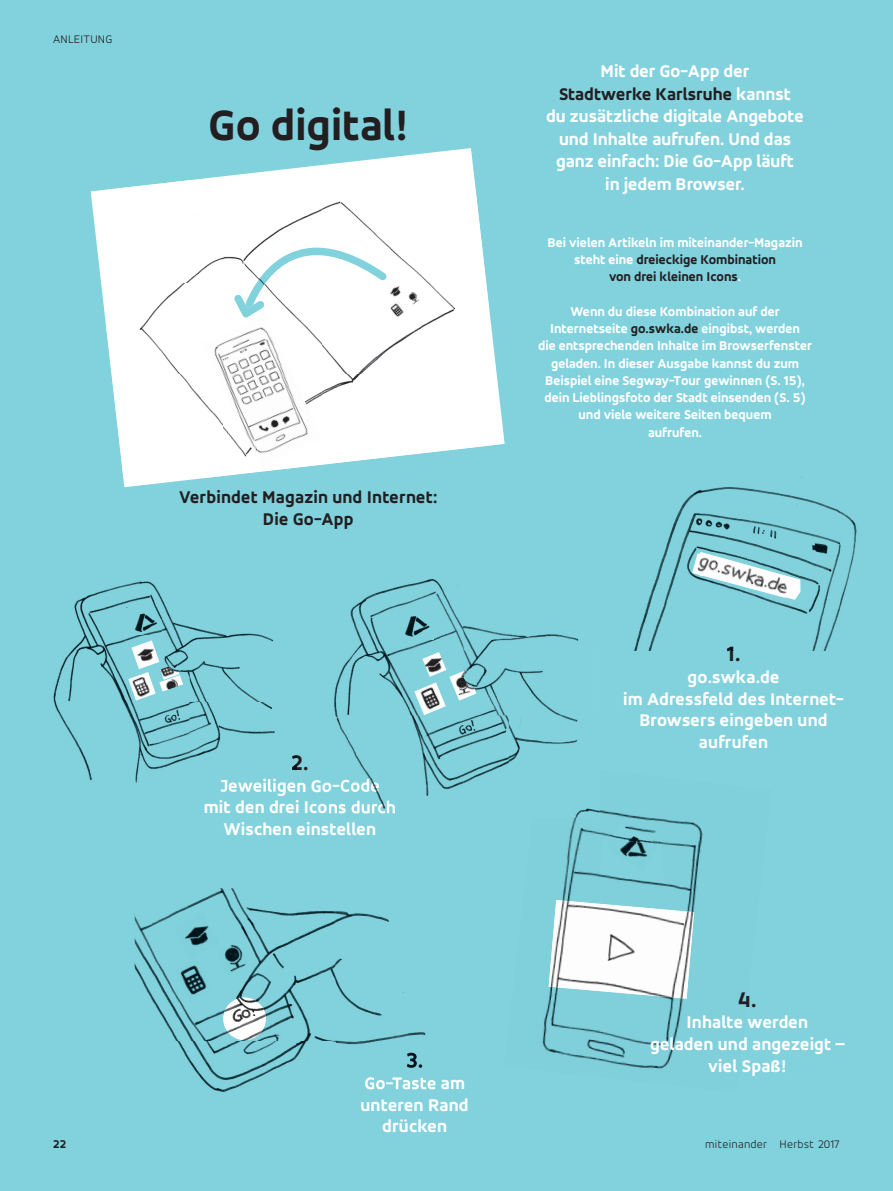
<style>
.page{position:relative;width:893px;height:1191px;background:#82d2de}
.page>*{position:absolute;margin:0;border:0;box-sizing:border-box;transform-origin:0 0}
.t1{font:700 expanded 45px "Accord Alternate";color:#231f20}
.t2{font:700 expanded 22.5px "Accord Alternate";color:#231f20}
.t3{font:700 expanded 18px/21.6px "Accord Alternate";letter-spacing:.01em;color:#fff;text-align:center}
.t4{font:700 expanded 18px/22.5px "Accord Alternate";letter-spacing:.01em;color:#231f20;text-align:center}
.t5{font:700 expanded 13.5px/17.2px "Accord Alternate";color:#fff;text-align:center}
.t6{font:300 12px "Accord Alternate";letter-spacing:.02em;color:#231f20}
.t7{font:700 expanded 12px "Accord Alternate";color:#231f20}
.s1{color:#231f20}
</style>
<div class="page">
<img style="left:634px;top:477px;width:223px;height:174px">
<svg style="left:727px;top:646px;width:12px;height:5px"></svg>
<svg style="left:695px;top:552px;width:105px;height:48px"></svg>
<img style="left:692px;top:553px;width:99px;height:45px">
<img style="left:135px;top:888px;width:300px;height:204px">
<img style="left:407px;top:1052px;width:15px;height:15px">
<img style="left:365px;top:1077px;width:71px;height:12px">
<img style="left:223px;top:997px;width:43px;height:43px;border-radius:21px">
<svg style="left:282px;top:964px;width:14px;height:11px"></svg>
<svg style="left:91px;top:148px;width:414px;height:339px"></svg>
<svg style="left:106px;top:180px;width:383px;height:298px;fill:#fff"></svg>
<img style="left:420px;top:453px;width:49px;height:11px">
<div style="left:126px;top:194px;width:294px;height:270px;background:#fff"></div>
<div style="left:420px;top:194px;width:49px;height:259px;background:#fff"></div>
<img style="left:203px;top:315px;width:119px;height:151px">
<img style="left:388px;top:302px;width:19px;height:17px">
<img style="left:387px;top:281px;width:19px;height:21px">
<img style="left:243px;top:248px;width:144px;height:69px">
<img style="left:234px;top:295px;width:31px;height:22px">
<img style="left:566px;top:810px;width:97px;height:54px">
<img style="left:663px;top:819px;width:40px;height:94px">
<img style="left:562px;top:864px;width:105px;height:36px">
<img style="left:542px;top:983px;width:9px;height:69px">
<img style="left:654px;top:998px;width:33px;height:71px">
<img style="left:551px;top:998px;width:103px;height:71px">
<img style="left:549px;top:900px;width:145px;height:98px">
<svg style="left:600px;top:822px;width:64px;height:60px"></svg>
<img style="left:619px;top:822px;width:39px;height:17px">
<img style="left:611px;top:824px;width:46px;height:15px">
<img style="left:605px;top:839px;width:53px;height:31px">
<img style="left:405px;top:290px;width:16px;height:16px">
<img style="left:53px;top:581px;width:222px;height:211px">
<img style="left:126px;top:607px;width:35px;height:27px">
<img style="left:292px;top:755px;width:5px;height:15px">
<img style="left:221px;top:778px;width:75px;height:15px">
<img style="left:160px;top:664px;width:19px;height:11px">
<img style="left:128px;top:672px;width:28px;height:28px">
<img style="left:131px;top:640px;width:28px;height:29px">
<img style="left:159px;top:675px;width:24px;height:16px">
<img style="left:167px;top:664px;width:14px;height:7px">
<img style="left:329px;top:579px;width:250px;height:238px">
<img style="left:395px;top:611px;width:39px;height:28px">
<img style="left:449px;top:670px;width:27px;height:30px">
<img style="left:422px;top:652px;width:24px;height:25px">
<img style="left:414px;top:682px;width:32px;height:33px">
<img style="left:464px;top:671px;width:14px;height:16px">
<img style="left:327px;top:778px;width:53px;height:17px">
<img style="left:329px;top:800px;width:67px;height:13px">
<img style="left:533px;top:763px;width:67px;height:54px">
<img style="left:175px;top:959px;width:37px;height:41px">
<img style="left:216px;top:941px;width:33px;height:34px">
<img style="left:174px;top:913px;width:45px;height:45px">
<p class="t6" style="left:53px;top:32px;width:61px">ANLEITUNG</p>
<h1 class="t1" style="left:208px;top:98px;width:201px">Go digital!</h1>
<h3 class="t4" style="left:179px;top:485px;width:260px">Verbindet Magazin und Internet:<br>Die Go-App</h3>
<h2 class="t2" style="left:291px;top:749px;width:19px">2.</h2>
<h3 class="t3" style="left:204px;top:796px;width:193px">mit den drei Icons durch<br>Wischen einstellen</h3>
<h3 class="t3" style="left:360px;top:1093px;width:110px">unteren Rand drücken</h3>
<h3 class="t3" style="left:546px;top:60px;width:259px;line-height:22.5px">Mit der Go-App der<br><span class="s1">Stadtwerke Karlsruhe</span> kannst<br>du zusätzliche digitale Angebote und Inhalte aufrufen. Und das ganz einfach: Die Go-App läuft<br>in jedem Browser.</h3>
<p class="t5" style="left:548px;top:233px;width:256px">Bei vielen Artikeln im miteinander-Magazin steht eine <span class="s1">dreieckige Kombination<br>von drei kleinen Icons</span>.</p>
<p class="t5" style="left:538px;top:303px;width:276px">Wenn du diese Kombination auf der<br>Internet seite <span class="s1">go.swka.de</span> eingibst, werden<br>die entsprechenden Inhalte im Browserfenster geladen. In dieser Ausgabe kannst du zum Beispiel eine Segway-Tour gewinnen (S. 15), dein Lieblingsfoto der Stadt einsenden (S. 5) und viele weitere Seiten bequem<br>aufrufen.</p>
<h2 class="t2" style="left:727px;top:640px;width:15px">1.</h2>
<h3 class="t3" style="left:623px;top:666px;width:222px">go.swka.de<br>im Adressfeld des Internet-<br>Browsers eingeben und aufrufen</h3>
<h2 class="t2" style="left:738px;top:985px;width:20px">4.</h2>
<h3 class="t3" style="left:650px;top:1011px;width:196px">Inhalte werden<br>geladen und angezeigt – viel Spaß!</h3>
<p class="t7" style="left:53px;top:1137px;width:15px">22</p>
<p class="t6" style="left:705px;top:1137px;width:136px">miteinander Herbst 2017</p>
</div>
